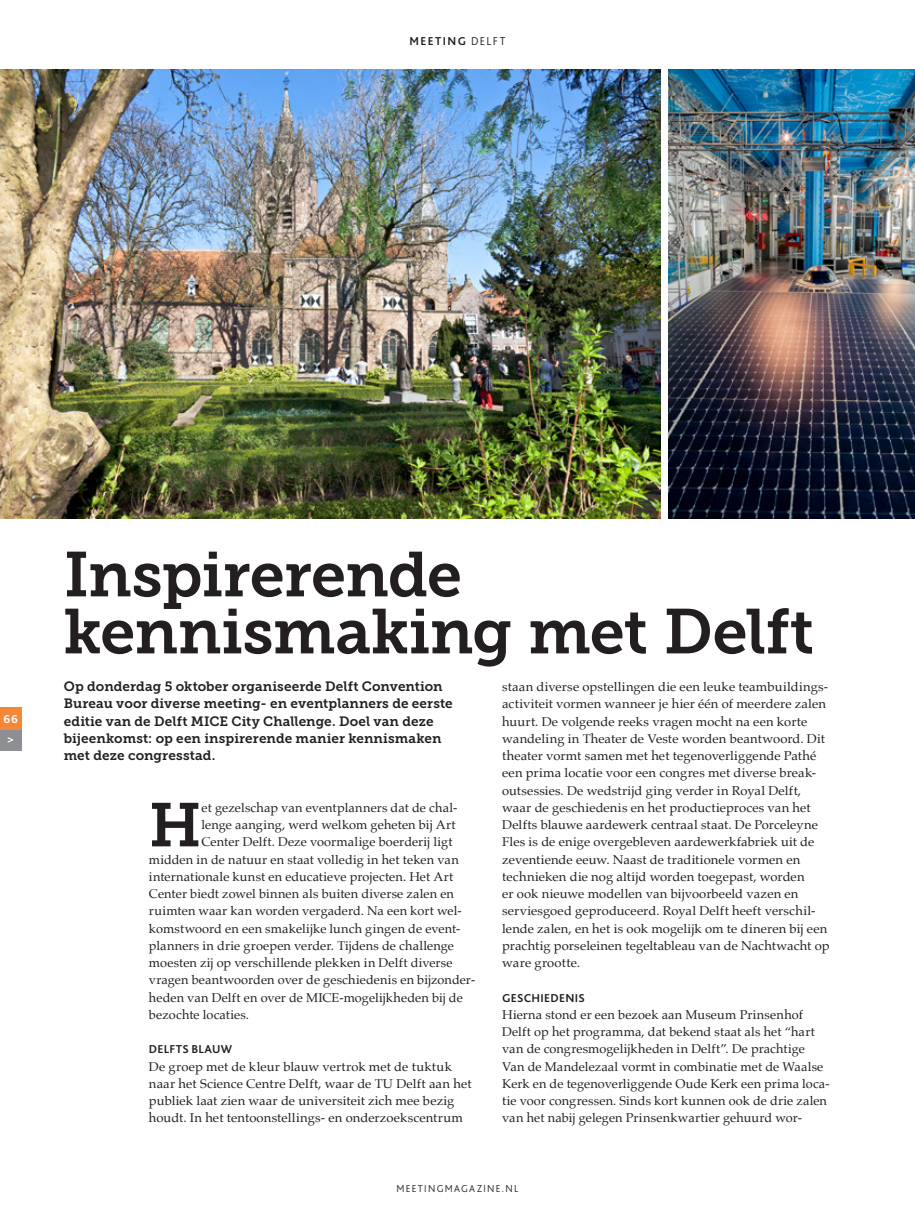
<style>
.page{position:relative;width:915px;height:1212px;background:#fff}
.page>*{position:absolute;margin:0;border:0;box-sizing:border-box;transform-origin:0 0}
.t1{font:63px/57px "Museo Slab 700";letter-spacing:-.015em;color:#231f20}
.t2{font:61.35px "Museo Slab 700";color:#231f20}
.t3{font:13.5px/17.2px "Museo Slab 700";letter-spacing:.005em;color:#231f20}
.t4{font:12.75px/17.2px "Palatino";letter-spacing:.005em;color:#231f20}
.t5{font:700 12px "Bliss 2";letter-spacing:.025em;color:#231f20}
.t6{font:700 12px "Bliss 2";letter-spacing:.125em;color:#231f20}
.t7{font:700 12px/20.7px "Bliss 2";color:#fff;text-align:center}
.t8{font:300 10.5px "Bliss 2";letter-spacing:.125em;color:#231f20}
.s1{font-weight:300}
</style>
<div class="page">
<img style="left:0;top:70px;width:660px;height:448px">
<img style="left:668px;top:70px;width:246px;height:448px">
<div style="left:0;top:728px;width:21px;height:22px;background:#8d8f92"></div>
<div style="left:0;top:707px;width:21px;height:22px;background:#f58838"></div>
<p class="t6" style="left:409px;top:33px;width:97px">MEETING <span class="s1">DELFT</span></p>
<p class="t7" style="left:3px;top:708px;width:16px">66 &gt;</p>
<h1 class="t1" style="left:64px;top:546px;width:751px">Inspirerende kennismaking met Delft</h1>
<p class="t3" style="left:64px;top:678px;width:390px">Op donderdag 5 oktober organiseerde Delft Convention Bureau voor diverse meeting- en eventplanners de eerste editie van de Delft MICE City Challenge. Doel van deze bijeenkomst: op een inspirerende manier kennismaken met deze congresstad.</p>
<h2 class="t2" style="left:149px;top:790px;width:54px">H</h2>
<p class="t4" style="left:201px;top:799px;width:257px">et gezelschap van eventplanners dat de chal-</p>
<p class="t4" style="left:201px;top:816px;width:255px">lenge aanging, werd welkom geheten bij Art</p>
<p class="t4" style="left:201px;top:833px;width:253px">Center Delft. Deze voormalige boerderij ligt</p>
<p class="t4" style="left:149px;top:850px;width:311px">midden in de natuur en staat volledig in het teken van</p>
<p class="t4" style="left:149px;top:868px;width:306px">internationale kunst en educatieve projecten. Het Art</p>
<p class="t4" style="left:149px;top:885px;width:306px">Center biedt zowel binnen als buiten diverse zalen en</p>
<p class="t4" style="left:149px;top:902px;width:314px">ruimten waar kan worden vergaderd. Na een kort wel-</p>
<p class="t4" style="left:149px;top:919px;width:313px">komstwoord en een smakelijke lunch gingen de event-</p>
<p class="t4" style="left:149px;top:937px;width:306px">planners in drie groepen verder. Tijdens de challenge</p>
<p class="t4" style="left:149px;top:954px;width:305px">moesten zij op verschillende plekken in Delft diverse</p>
<p class="t4" style="left:149px;top:971px;width:328px">vragen beantwoorden over de geschiedenis en bijzonder-</p>
<p class="t4" style="left:149px;top:988px;width:315px">heden van Delft en over de MICE-mogelijkheden bij de</p>
<p class="t4" style="left:149px;top:1006px;width:101px">bezochte locaties.</p>
<p class="t5" style="left:149px;top:1042px;width:85px">DELFTS BLAUW</p>
<p class="t4" style="left:149px;top:1057px;width:324px">De groep met de kleur blauw vertrok met de tuktuk naar het Science Centre Delft, waar de TU Delft aan het publiek laat zien waar de universiteit zich mee bezig houdt. In het tentoonstellings- en onderzoekscentrum</p>
<p class="t4" style="left:502px;top:678px;width:329px">staan diverse opstellingen die een leuke teambuildings&shy;activiteit vormen wanneer je hier één of meerdere zalen huurt. De volgende reeks vragen mocht na een korte wandeling in Theater de Veste worden beantwoord. Dit theater vormt samen met het tegenoverliggende Pathé een prima locatie voor een congres met diverse break&shy;outsessies. De wedstrijd ging verder in Royal Delft, waar de geschiedenis en het productieproces van het Delfts blauwe aardewerk centraal staat. De Porceleyne Fles is de enige overgebleven aardewerkfabriek uit de zeventiende eeuw. Naast de traditionele vormen en technieken die nog altijd worden toegepast, worden<br>er ook nieuwe modellen van bijvoorbeeld vazen en serviesgoed geproduceerd. Royal Delft heeft verschil&shy;lende zalen, en het is ook mogelijk om te dineren bij een prachtig porseleinen tegeltableau van de Nachtwacht op ware grootte.</p>
<p class="t5" style="left:502px;top:990px;width:84px">GESCHIEDENIS</p>
<p class="t4" style="left:502px;top:1006px;width:329px">Hierna stond er een bezoek aan Museum Prinsenhof Delft op het programma, dat bekend staat als het “hart van de congresmogelijkheden in Delft”. De prachtige Van de Mandelezaal vormt in combinatie met de Waalse Kerk en de tegenoverliggende Oude Kerk een prima loca&shy;tie voor congressen. Sinds kort kunnen ook de drie zalen van het nabij gelegen Prinsenkwartier gehuurd wor-</p>
<p class="t8" style="left:396px;top:1182px;width:123px">MEETINGMAGAZINE.NL</p>
</div>
